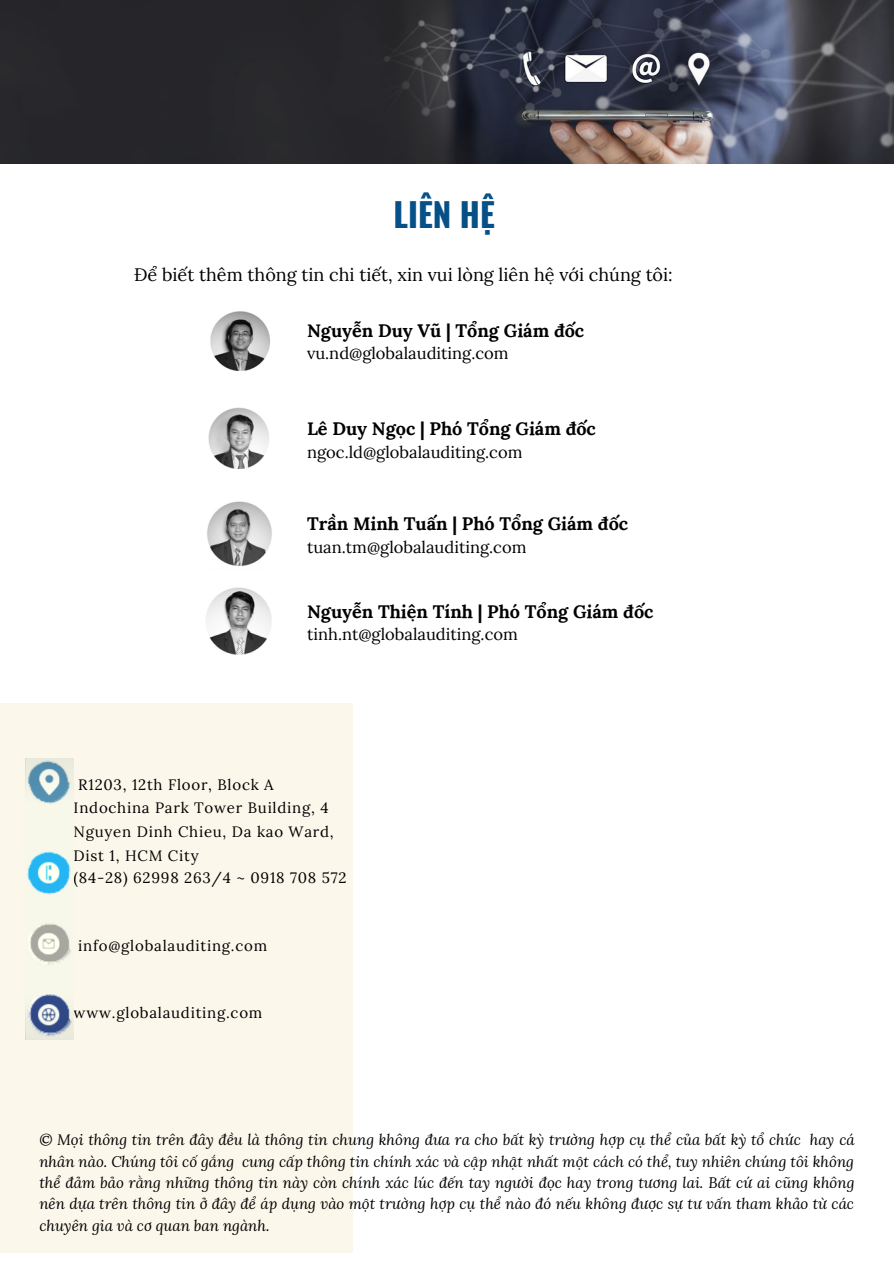
<style>
.page{position:relative;width:894px;height:1264px;background:#fff}
.page>*{position:absolute;margin:0;border:0;box-sizing:border-box;transform-origin:0 0}
.t1{font:700 33px "Oswald";color:#055087}
.t2{font:700 18px "Lora";color:#000}
.t3{font:18px "Lora";color:#000}
.t4{font:16.5px "Lora";color:#000}
.t5{font:italic 15px/21.5px "Lora";color:#000;text-align:justify}
.t6{font:15px/23.2px "Lora";letter-spacing:.05em;color:#000}
</style>
<div class="page">
<img style="left:0;top:0;width:893px;height:163px">
<img style="left:210px;top:311px;width:60px;height:60px">
<img style="left:208px;top:407px;width:61px;height:62px">
<img style="left:207px;top:501px;width:65px;height:66px">
<img style="left:206px;top:588px;width:66px;height:67px">
<div style="left:0;top:702px;width:352px;height:550px;background:#fbf7eb"></div>
<svg style="left:26px;top:758px;width:48px;height:281px"></svg>
<h1 class="t1" style="left:393px;top:189px;width:103px">LIÊN HỆ</h1>
<p class="t3" style="left:134px;top:262px;width:540px">Để biết thêm thông tin chi tiết, xin vui lòng liên hệ với chúng tôi:</p>
<p class="t2" style="left:307px;top:318px;width:279px">Nguyễn Duy Vũ | Tổng Giám đốc</p>
<p class="t4" style="left:307px;top:342px;width:203px">vu.nd@globalauditing.com</p>
<p class="t2" style="left:307px;top:417px;width:290px">Lê Duy Ngọc | Phó Tổng Giám đốc</p>
<p class="t4" style="left:307px;top:441px;width:217px">ngoc.ld@globalauditing.com</p>
<p class="t2" style="left:307px;top:512px;width:322px">Trần Minh Tuấn | Phó Tổng Giám đốc</p>
<p class="t4" style="left:307px;top:536px;width:221px">tuan.tm@globalauditing.com</p>
<p class="t2" style="left:307px;top:599px;width:348px">Nguyễn Thiện Tính | Phó Tổng Giám đốc</p>
<p class="t4" style="left:307px;top:623px;width:212px">tinh.nt@globalauditing.com</p>
<p class="t6" style="left:74px;top:772px;width:274px;text-indent:5px">R1203, 12th Floor, Block A<br>Indochina Park Tower Building, 4<br>Nguyen Dinh Chieu, Da kao Ward,<br>Dist 1, HCM City<br>(84-28) 62998 263/4 ~ 0918 708 572</p>
<p class="t6" style="left:78px;top:933px;width:190px">info@globalauditing.com</p>
<p class="t6" style="left:74px;top:1001px;width:190px">www.globalauditing.com</p>
<p class="t5" style="left:39px;top:1128px;width:816px">© Mọi thông tin trên đây đều là thông tin chung không đưa ra cho bất kỳ trường hợp cụ thể của bất kỳ tổ chức hay cá nhân nào. Chúng tôi cố gắng cung cấp thông tin chính xác và cập nhật nhất một cách có thể, tuy nhiên chúng tôi không thể đảm bảo rằng những thông tin này còn chính xác lúc đến tay người đọc hay trong tương lai. Bất cứ ai cũng không nên dựa trên thông tin ở đây để áp dụng vào một trường hợp cụ thể nào đó nếu không được sự tư vấn tham khảo từ các chuyên gia và cơ quan ban ngành.</p>
</div>
